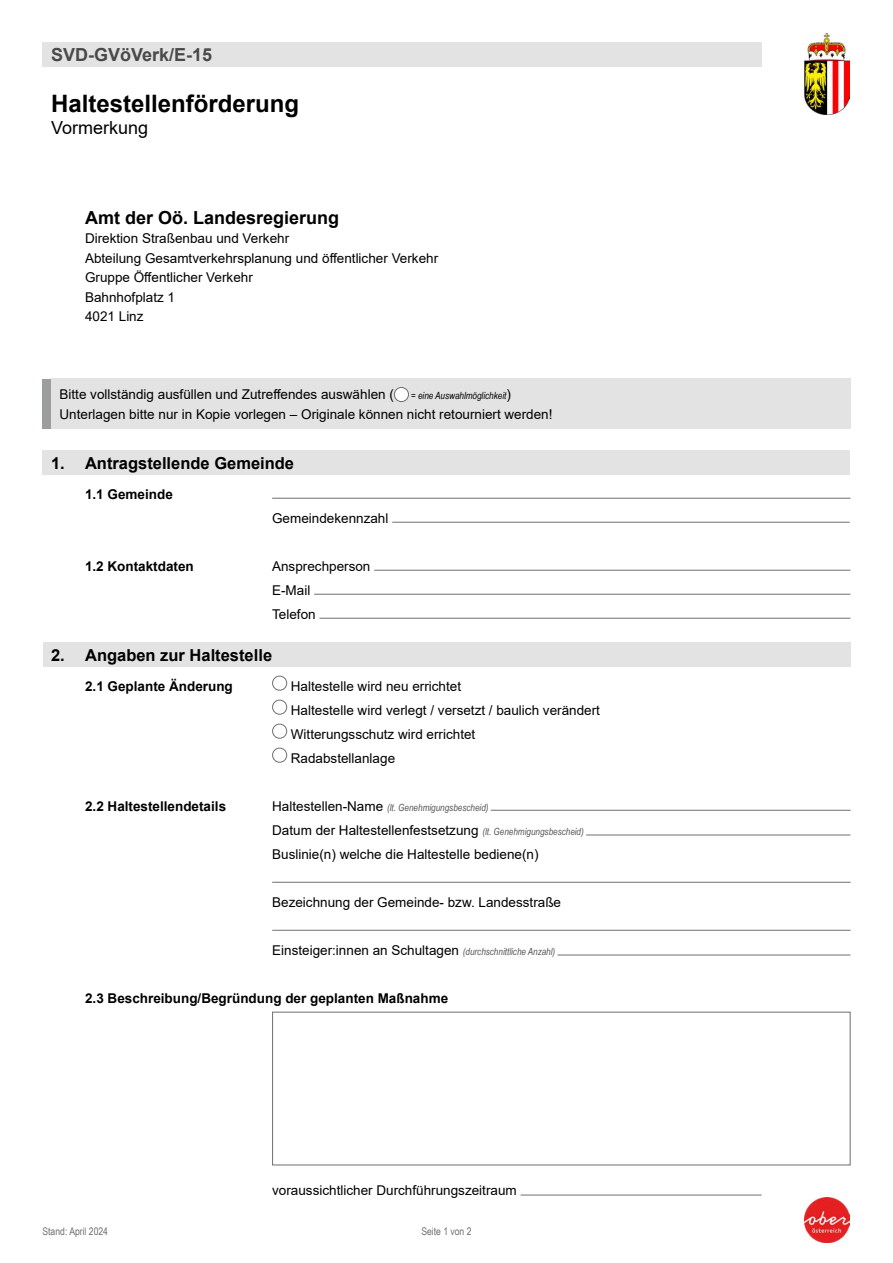
<style>
.page{position:relative;width:893px;height:1263px;background:#fff}
.page>*{position:absolute;margin:0;border:0;box-sizing:border-box;transform-origin:0 0}
.Formularkopf_H1_Formulartitel{font:700 24px "Arial";color:#000}
.Formularkopf_P_Adresse{font:700 18px "Arial";color:#000}
.Formularkopf_P_Formularnummer{font:700 18px "Arial";color:#494948}
.Formularkopf_H1_Formulartitel-2{font:18px "Arial";color:#000}
.Formularabschnitt_H2{font:700 16.5px "Arial";color:#000}
.Formularabschnitt_P_Text{font:13.5px/24px "Arial";color:#000}
.Formularkopf_P_Adresse-2{font:13.5px/19.5px "Arial";color:#000}
.Formularkopf_P_Allgemeine_Infos{font:13.5px "Arial";color:#000}
.Formularabschnitt_P_Text-2{font:700 13.5px "Arial";color:#000}
.Formularkopf_P_Aktueller_Stand{font:10.5px "Arial Narrow";color:#6f6f6e}
.Formularabschnitt_P_Text-3{font:italic 9.9px "Arial Narrow";color:#565656}
.Formularkopf_P_Allgemeine_Infos-2{font:italic 9.9px "Arial Narrow";color:#000}
.s1{font-family:"Arial";font-style:normal;font-size:13.5px}
.s2{font-family:"Arial";font-style:normal;font-size:13.5px;color:#000}
.s3{font-family:"Arial Narrow";font-style:italic;font-size:9.9px;color:#565656}
</style>
<div class="page">
<div style="left:43px;top:43px;width:719px;height:24px;background:#e3e3e3"></div>
<div style="left:43px;top:451px;width:807px;height:24px;background:#e3e3e3"></div>
<div style="left:43px;top:643px;width:807px;height:24px;background:#e3e3e3"></div>
<hr style="left:272px;top:498px;width:578px;height:1px;background:#6f6f6e">
<hr style="left:392px;top:522px;width:458px;height:1px;background:#6f6f6e">
<hr style="left:374px;top:570px;width:476px;height:1px;background:#6f6f6e">
<hr style="left:314px;top:594px;width:536px;height:1px;background:#6f6f6e">
<hr style="left:319px;top:618px;width:531px;height:1px;background:#6f6f6e">
<div style="left:272px;top:676px;width:15px;height:15px;border:1px solid #6f6f6e;border-radius:50%"></div>
<div style="left:272px;top:700px;width:15px;height:15px;border:1px solid #6f6f6e;border-radius:50%"></div>
<div style="left:272px;top:724px;width:15px;height:15px;border:1px solid #6f6f6e;border-radius:50%"></div>
<div style="left:272px;top:748px;width:15px;height:15px;border:1px solid #6f6f6e;border-radius:50%"></div>
<hr style="left:491px;top:810px;width:359px;height:1px;background:#6f6f6e">
<hr style="left:586px;top:835px;width:264px;height:1px;background:#6f6f6e">
<hr style="left:272px;top:882px;width:578px;height:1px;background:#6f6f6e">
<hr style="left:272px;top:930px;width:578px;height:1px;background:#6f6f6e">
<hr style="left:557px;top:955px;width:293px;height:1px;background:#6f6f6e">
<div style="left:272px;top:1012px;width:578px;height:153px;border:1px solid #6f6f6e"></div>
<hr style="left:521px;top:1195px;width:241px;height:1px;background:#6f6f6e">
<div style="left:51px;top:379px;width:799px;height:31px;background:#e3e3e3"></div>
<div style="left:51px;top:397px;width:799px;height:31px;background:#e3e3e3"></div>
<div style="left:394px;top:387px;width:14px;height:15px;background:#fff;border-radius:50%"></div>
<div style="left:394px;top:387px;width:15px;height:15px;border:1px solid #6f6f6e;border-radius:50%"></div>
<img style="left:805px;top:34px;width:45px;height:81px">
<img style="left:805px;top:1198px;width:45px;height:45px">
<p class="Formularkopf_P_Formularnummer" style="left:51px;top:42px;width:163px">SVD-GVöVerk/E-15</p>
<h1 class="Formularkopf_H1_Formulartitel" style="left:51px;top:87px;width:250px">Haltestellenförderung</h1>
<h1 class="Formularkopf_H1_Formulartitel-2" style="left:51px;top:115px;width:99px">Vormerkung</h1>
<p class="Formularkopf_P_Adresse" style="left:85px;top:205px;width:256px">Amt der Oö. Landesregierung</p>
<p class="Formularkopf_P_Adresse-2" style="left:85px;top:228px;width:355px">Direktion Straßenbau und Verkehr<br>Abteilung Gesamtverkehrsplanung und öffentlicher Verkehr<br>Gruppe Öffentlicher Verkehr<br>Bahnhofplatz 1<br>4021 Linz</p>
<p class="Formularkopf_P_Allgemeine_Infos" style="left:60px;top:385px;width:336px">Bitte vollständig ausfüllen und Zutreffendes auswählen (</p>
<p class="Formularkopf_P_Allgemeine_Infos-2" style="left:411px;top:388px;width:101px">= eine Auswahlmöglichkeit<span class="s1">)</span></p>
<p class="Formularkopf_P_Allgemeine_Infos" style="left:60px;top:405px;width:494px">Unterlagen bitte nur in Kopie vorlegen – Originale können nicht retourniert werden!</p>
<h2 class="Formularabschnitt_H2" style="left:51px;top:451px;width:245px">1. Antragstellende Gemeinde</h2>
<p class="Formularabschnitt_P_Text-2" style="left:85px;top:484px;width:89px">1.1 Gemeinde</p>
<p class="Formularabschnitt_P_Text" style="left:272px;top:506px;width:118px">Gemeindekennzahl</p>
<p class="Formularabschnitt_P_Text-2" style="left:85px;top:556px;width:110px">1.2 Kontaktdaten</p>
<p class="Formularabschnitt_P_Text" style="left:272px;top:554px;width:100px">Ansprechperson<br>E-Mail<br>Telefon</p>
<h2 class="Formularabschnitt_H2" style="left:51px;top:643px;width:223px">2. Angaben zur Haltestelle</h2>
<p class="Formularabschnitt_P_Text-2" style="left:85px;top:676px;width:149px">2.1 Geplante Änderung</p>
<p class="Formularabschnitt_P_Text" style="left:291px;top:674px;width:311px">Haltestelle wird neu errichtet<br>Haltestelle wird verlegt / versetzt / baulich verändert Witterungsschutz wird errichtet<br>Radabstellanlage</p>
<p class="Formularabschnitt_P_Text-2" style="left:85px;top:796px;width:143px">2.2 Haltestellendetails</p>
<p class="Formularabschnitt_P_Text-3" style="left:272px;top:800px;width:218px"><span class="s2">Haltestellen-Name</span> (lt. Genehmigungsbescheid)</p>
<p class="Formularabschnitt_P_Text" style="left:272px;top:818px;width:313px">Datum der Haltestellenfestsetzung <span class="s3">(lt. Genehmigungsbescheid)<br></span>Buslinie(n) welche die Haltestelle bediene(n)</p>
<p class="Formularabschnitt_P_Text" style="left:272px;top:890px;width:290px">Bezeichnung der Gemeinde- bzw. Landesstraße</p>
<p class="Formularabschnitt_P_Text" style="left:272px;top:938px;width:285px">Einsteiger:innen an Schultagen <span class="s3">(durchschnittliche Anzahl)</span></p>
<p class="Formularabschnitt_P_Text-2" style="left:85px;top:988px;width:365px">2.3 Beschreibung/Begründung der geplanten Maßnahme</p>
<p class="Formularkopf_P_Aktueller_Stand" style="left:43px;top:1223px;width:67px">Stand: April 2024</p>
<p class="Formularabschnitt_P_Text" style="left:272px;top:1178px;width:246px">voraussichtlicher Durchführungszeitraum</p>
<p class="Formularkopf_P_Aktueller_Stand" style="left:421px;top:1223px;width:52px">Seite 1 von 2</p>
</div>
